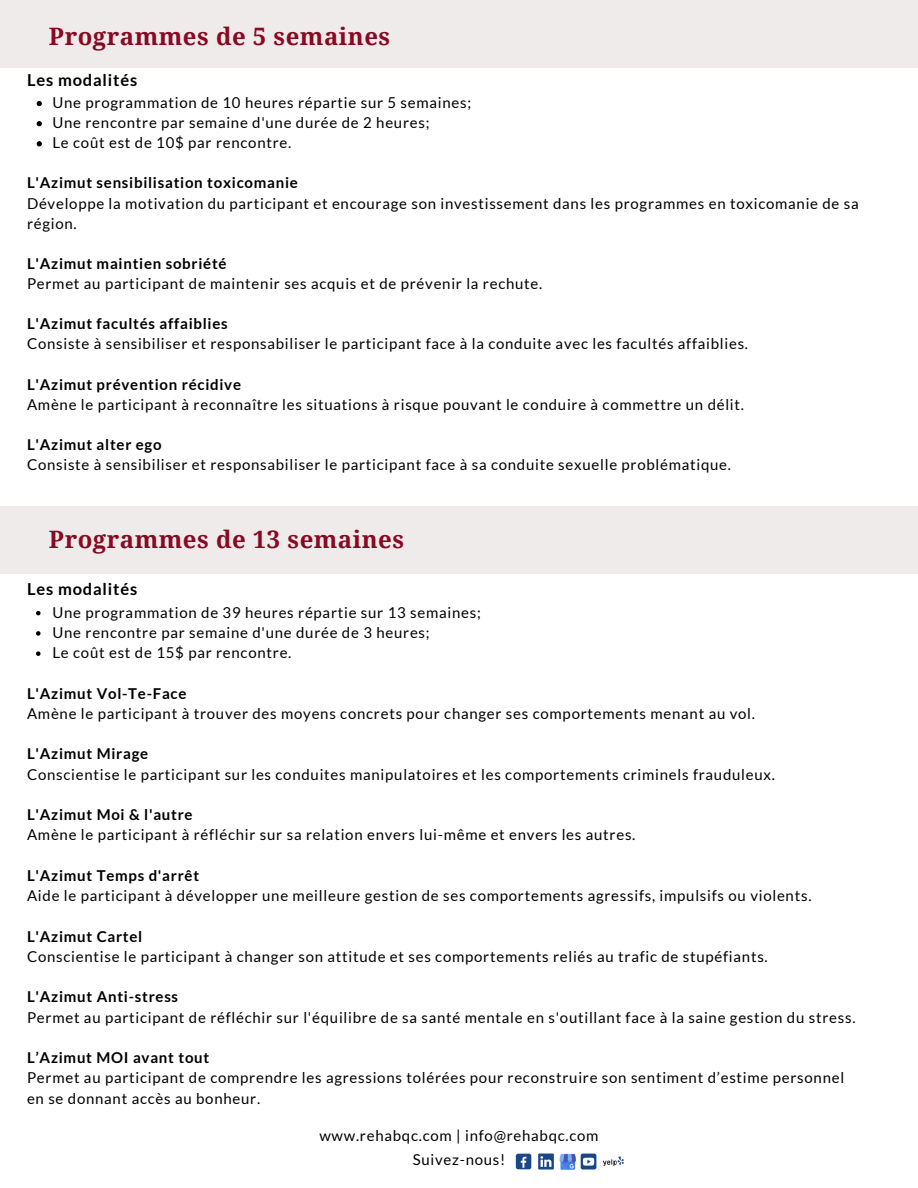
<style>
.page{position:relative;width:918px;height:1188px;background:#fff}
.page>*{position:absolute;margin:0;border:0;box-sizing:border-box;transform-origin:0 0}
.t1{font:700 24px "Droid Serif";letter-spacing:.02em;color:#890922}
.t2{font:700 16.5px "Lato";letter-spacing:.05em;color:#000}
.t3{font:15px/20.1px "Lato";letter-spacing:.05em;color:#000}
.t4{font:700 15px "Lato";letter-spacing:.05em;color:#000}
</style>
<div class="page">
<svg style="left:37px;top:101px;width:5px;height:5px"></svg>
<svg style="left:37px;top:121px;width:5px;height:5px"></svg>
<svg style="left:37px;top:141px;width:5px;height:5px"></svg>
<svg style="left:36px;top:611px;width:5px;height:4px"></svg>
<svg style="left:36px;top:631px;width:5px;height:5px"></svg>
<svg style="left:36px;top:651px;width:5px;height:5px"></svg>
<div style="left:0;top:507px;width:918px;height:67px;background:#efebeb"></div>
<div style="left:0;top:0;width:918px;height:67px;background:#efebeb"></div>
<img style="left:515px;top:1153px;width:109px;height:17px">
<p class="t1" style="left:49px;top:23px;width:343px">Programmes de 5 semaines</p>
<h1 class="t2" style="left:27px;top:70px;width:112px">Les modalités</h1>
<h2 class="t3" style="left:53px;top:92px;width:420px">Une programmation de 10 heures répartie sur 5 semaines;</h2>
<p class="t3" style="left:53px;top:112px;width:378px">Une rencontre par semaine d'une durée de 2 heures;</p>
<p class="t3" style="left:53px;top:132px;width:240px">Le coût est de 10$ par rencontre.</p>
<p class="t4" style="left:27px;top:174px;width:272px">L'Azimut sensibilisation toxicomanie</p>
<p class="t3" style="left:27px;top:193px;width:833px">Développe la motivation du participant et encourage son investissement dans les programmes en toxicomanie de sa région.</p>
<p class="t4" style="left:27px;top:254px;width:201px">L'Azimut maintien sobriété</p>
<p class="t3" style="left:27px;top:273px;width:517px">Permet au participant de maintenir ses acquis et de prévenir la rechute.</p>
<p class="t4" style="left:27px;top:315px;width:202px">L'Azimut facultés affaiblies</p>
<p class="t3" style="left:27px;top:334px;width:723px">Consiste à sensibiliser et responsabiliser le participant face à la conduite avec les facultés affaiblies.</p>
<p class="t4" style="left:27px;top:375px;width:215px">L'Azimut prévention récidive</p>
<p class="t3" style="left:27px;top:394px;width:719px">Amène le participant à reconnaître les situations à risque pouvant le conduire à commettre un délit.</p>
<p class="t4" style="left:27px;top:435px;width:136px">L'Azimut alter ego</p>
<p class="t3" style="left:27px;top:454px;width:706px">Consiste à sensibiliser et responsabiliser le participant face à sa conduite sexuelle problématique.</p>
<p class="t1" style="left:49px;top:525px;width:357px">Programmes de 13 semaines</p>
<p class="t2" style="left:27px;top:579px;width:112px">Les modalités</p>
<h1 class="t3" style="left:53px;top:602px;width:430px">Une programmation de 39 heures répartie sur 13 semaines;</h1>
<h2 class="t3" style="left:53px;top:622px;width:379px">Une rencontre par semaine d'une durée de 3 heures;</h2>
<p class="t3" style="left:53px;top:642px;width:240px">Le coût est de 15$ par rencontre.</p>
<p class="t4" style="left:27px;top:684px;width:161px">L'Azimut Vol-Te-Face</p>
<p class="t3" style="left:27px;top:703px;width:730px">Amène le participant à trouver des moyens concrets pour changer ses comportements menant au vol.</p>
<p class="t4" style="left:27px;top:745px;width:123px">L'Azimut Mirage</p>
<p class="t3" style="left:27px;top:764px;width:750px">Conscientise le participant sur les conduites manipulatoires et les comportements criminels frauduleux.</p>
<p class="t4" style="left:27px;top:805px;width:167px">L'Azimut Moi &amp; l'autre</p>
<p class="t3" style="left:27px;top:825px;width:610px">Amène le participant à réfléchir sur sa relation envers lui-même et envers les autres.</p>
<p class="t4" style="left:27px;top:866px;width:174px">L'Azimut Temps d'arrêt</p>
<p class="t3" style="left:27px;top:885px;width:786px">Aide le participant à développer une meilleure gestion de ses comportements agressifs, impulsifs ou violents.</p>
<p class="t4" style="left:27px;top:927px;width:117px">L'Azimut Cartel</p>
<p class="t3" style="left:27px;top:946px;width:742px">Conscientise le participant à changer son attitude et ses comportements reliés au trafic de stupéfiants.</p>
<p class="t4" style="left:27px;top:988px;width:153px">L'Azimut Anti-stress</p>
<p class="t3" style="left:27px;top:1007px;width:830px">Permet au participant de réfléchir sur l'équilibre de sa santé mentale en s'outillant face à la saine gestion du stress.</p>
<p class="t4" style="left:27px;top:1048px;width:184px">L’Azimut MOI avant tout</p>
<p class="t3" style="left:27px;top:1067px;width:819px">Permet au participant de comprendre les agressions tolérées pour reconstruire son sentiment d’estime personnel en se donnant accès au bonheur.</p>
<p class="t3" style="left:319px;top:1125px;width:281px">www.rehabqc.com | info@rehabqc.com</p>
<p class="t3" style="left:413px;top:1149px;width:94px">Suivez-nous!</p>
</div>
